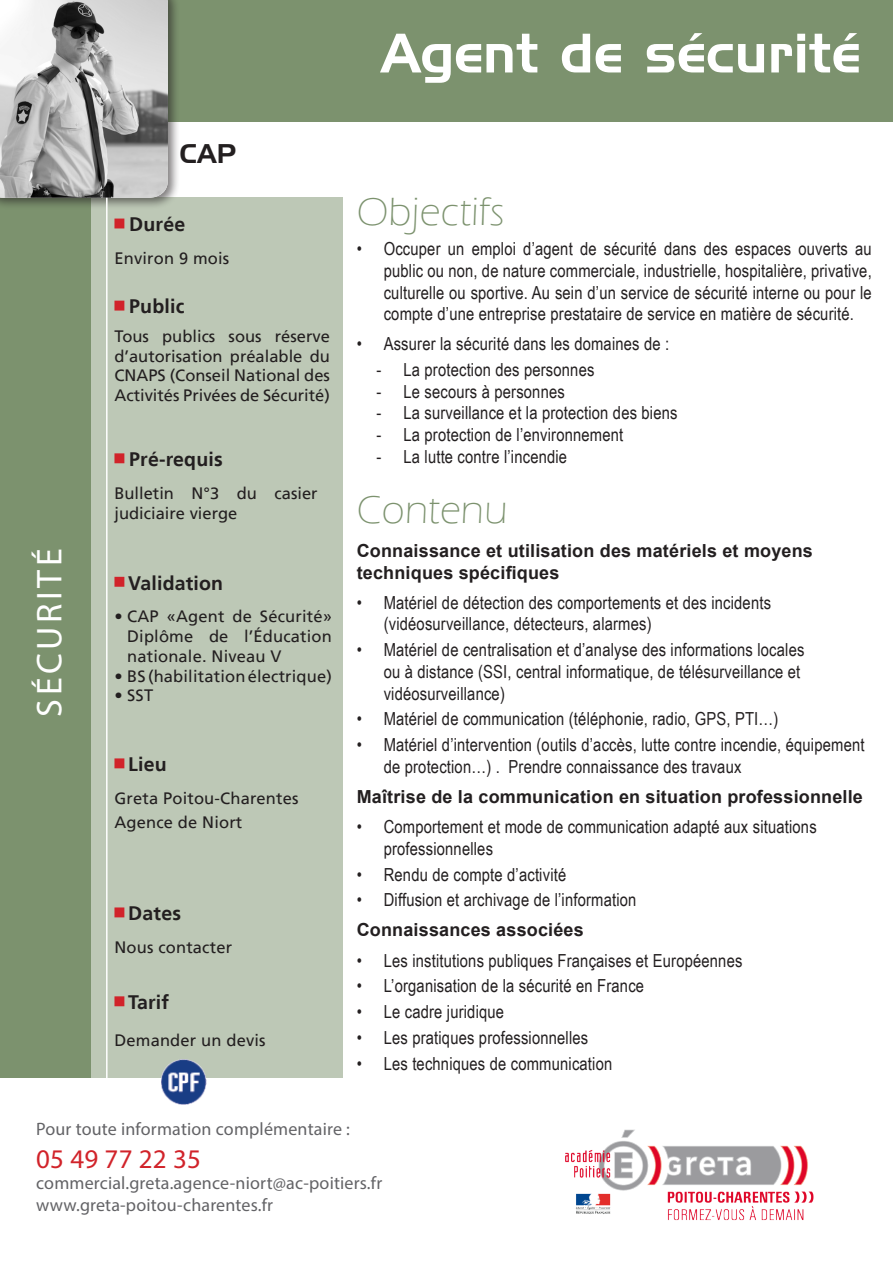
<style>
.page{position:relative;width:893px;height:1263px;background:#fff}
.page>*{position:absolute;margin:0;border:0;box-sizing:border-box;transform-origin:0 0}
.t1{font:54px "Handel Gothic BT";letter-spacing:.01em;color:#fff}
.t2{font:300 40.5px "Eras ITC";letter-spacing:.01em;color:#7c926e}
.t3{font:36px "Myriad Pro";letter-spacing:.1em;color:#fff}
.t4{font:27px "Myriad Pro";letter-spacing:.01em;color:#d1232a}
.t5{font:26.25px "Handel Gothic BT";color:#231f20}
.t6{font:700 19.5px "Frutiger LT";letter-spacing:.01em;color:#231f20}
.t7{font:18px/21.6px "Arial Narrow";letter-spacing:.01em;color:#231f20}
.t8{font:700 18px/21.6px "Arial";letter-spacing:.01em;color:#231f20}
.t9{font:18px "Myriad Pro";letter-spacing:.01em;color:#636366}
.t10{font:16.5px/19.8px "Frutiger LT";letter-spacing:.01em;color:#231f20;text-align:justify}
</style>
<div class="page">
<div style="left:118px;top:0;width:775px;height:122px;background:#7c926e"></div>
<div style="left:87px;top:198px;width:256px;height:880px;background:#bdc8b6"></div>
<div style="left:0;top:198px;width:91px;height:880px;background:#7c926e"></div>
<img style="left:565px;top:1129px;width:249px;height:92px">
<div style="left:0;top:0;width:180px;height:210px;background:#231f20;opacity:.57"></div>
<img style="left:0;top:0;width:168px;height:198px">
<hr style="left:106px;top:198px;width:2px;height:880px;background:#fff">
<div style="left:114px;top:219px;width:10px;height:9px;background:#d1232a;border:2px solid #d1232a"></div>
<div style="left:114px;top:301px;width:10px;height:10px;background:#d1232a;border:2px solid #d1232a"></div>
<div style="left:114px;top:577px;width:10px;height:10px;background:#d1232a;border:2px solid #d1232a"></div>
<div style="left:114px;top:996px;width:10px;height:10px;background:#d1232a;border:2px solid #d1232a"></div>
<div style="left:114px;top:758px;width:10px;height:10px;background:#d1232a;border:2px solid #d1232a"></div>
<div style="left:114px;top:907px;width:10px;height:10px;background:#d1232a;border:2px solid #d1232a"></div>
<div style="left:114px;top:453px;width:10px;height:10px;background:#d1232a;border:2px solid #d1232a"></div>
<img style="left:161px;top:1059px;width:46px;height:45px">
<h3 class="t3" style="left:27px;top:717px;width:170px;rotate:-90deg">SÉCURITÉ</h3>
<p class="t5" style="left:180px;top:138px;width:58px">CAP</p>
<p class="t6" style="left:129px;top:213px;width:58px">Durée</p>
<p class="t10" style="left:114px;top:248px;width:116px">Environ 9 mois</p>
<p class="t6" style="left:129px;top:295px;width:57px">Public</p>
<p class="t10" style="left:114px;top:326px;width:217px">Tous publics sous réserve d’autorisation préalable du CNAPS (Conseil National des Activités Privées de Sécurité)</p>
<p class="t6" style="left:129px;top:448px;width:95px">Pré-requis</p>
<p class="t10" style="left:114px;top:483px;width:205px">Bulletin N°3 du casier judiciaire vierge</p>
<p class="t6" style="left:128px;top:571px;width:96px">Validation</p>
<p class="t10" style="left:127px;top:607px;width:206px;text-indent:-13px">• CAP «Agent de Sécurité» Diplôme de l’Éducation nationale. Niveau V</p>
<p class="t10" style="left:114px;top:666px;width:219px">• BS (habilitation électrique)</p>
<p class="t10" style="left:114px;top:686px;width:40px">• SST</p>
<p class="t6" style="left:128px;top:753px;width:40px">Lieu</p>
<p class="t10" style="left:114px;top:788px;width:186px">Greta Poitou-Charentes</p>
<p class="t10" style="left:114px;top:812px;width:129px">Agence de Niort</p>
<p class="t6" style="left:128px;top:902px;width:54px">Dates</p>
<p class="t10" style="left:114px;top:937px;width:119px">Nous contacter</p>
<p class="t6" style="left:128px;top:991px;width:42px">Tarif</p>
<p class="t10" style="left:114px;top:1030px;width:153px">Demander un devis</p>
<p class="t1" style="left:381px;top:20px;width:480px">Agent de sécurité</p>
<p class="t2" style="left:357px;top:190px;width:149px">Objectifs</p>
<p class="t7" style="left:384px;top:238px;width:490px;text-align:justify;text-indent:-27px">• Occuper un emploi d’agent de sécurité dans des espaces ouverts au public ou non, de nature commerciale, industrielle, hospitalière, privative, culturelle ou sportive. Au sein d’un service de sécurité interne ou pour le compte d’une entreprise prestataire de service en matière de sécurité.</p>
<p class="t7" style="left:357px;top:333px;width:314px">• Assurer la sécurité dans les domaines de :</p>
<p class="t7" style="left:376px;top:358px;width:219px">- La protection des personnes</p>
<p class="t7" style="left:376px;top:380px;width:190px">- Le secours à personnes</p>
<p class="t7" style="left:376px;top:402px;width:303px">- La surveillance et la protection des biens</p>
<p class="t7" style="left:376px;top:423px;width:248px">- La protection de l’environnement</p>
<p class="t7" style="left:376px;top:445px;width:192px">- La lutte contre l’incendie</p>
<p class="t2" style="left:357px;top:487px;width:152px">Contenu</p>
<p class="t8" style="left:357px;top:540px;width:458px">Connaissance et utilisation des matériels et moyens techniques spécifiques</p>
<p class="t7" style="left:384px;top:591px;width:389px;text-indent:-27px">• Matériel de détection des comportements et des incidents (vidéosurveillance, détecteurs, alarmes)</p>
<p class="t7" style="left:384px;top:638px;width:422px;text-indent:-27px">• Matériel de centralisation et d’analyse des informations locales ou à distance (SSI, central informatique, de télésurveillance et vidéosurveillance)</p>
<p class="t7" style="left:357px;top:707px;width:423px">• Matériel de communication (téléphonie, radio, GPS, PTI…)</p>
<p class="t7" style="left:384px;top:733px;width:482px;text-indent:-27px">• Matériel d’intervention (outils d’accès, lutte contre incendie, équipement de protection…) . Prendre connaissance des travaux</p>
<p class="t8" style="left:357px;top:786px;width:508px">Maîtrise de la communication en situation professionnelle</p>
<p class="t7" style="left:384px;top:815px;width:434px;text-indent:-27px">• Comportement et mode de communication adapté aux situations professionnelles</p>
<p class="t7" style="left:357px;top:863px;width:211px">• Rendu de compte d’activité</p>
<p class="t7" style="left:357px;top:888px;width:281px">• Diffusion et archivage de l’information</p>
<p class="t8" style="left:357px;top:920px;width:229px">Connaissances associées</p>
<p class="t7" style="left:357px;top:949px;width:387px">• Les institutions publiques Françaises et Européennes</p>
<p class="t7" style="left:357px;top:974px;width:289px">• L’organisation de la sécurité en France</p>
<p class="t7" style="left:357px;top:1000px;width:149px">• Le cadre juridique</p>
<p class="t7" style="left:357px;top:1026px;width:233px">• Les pratiques professionnelles</p>
<p class="t7" style="left:357px;top:1052px;width:257px">• Les techniques de communication</p>
<p class="t9" style="left:36px;top:1118px;width:315px">Pour toute information complémentaire :</p>
<p class="t4" style="left:36px;top:1142px;width:166px">05 49 77 22 35</p>
<p class="t9" style="left:36px;top:1172px;width:348px">commercial.greta.agence-niort@ac-poitiers.fr</p>
<p class="t9" style="left:36px;top:1194px;width:238px">www.greta-poitou-charentes.fr</p>
</div>
